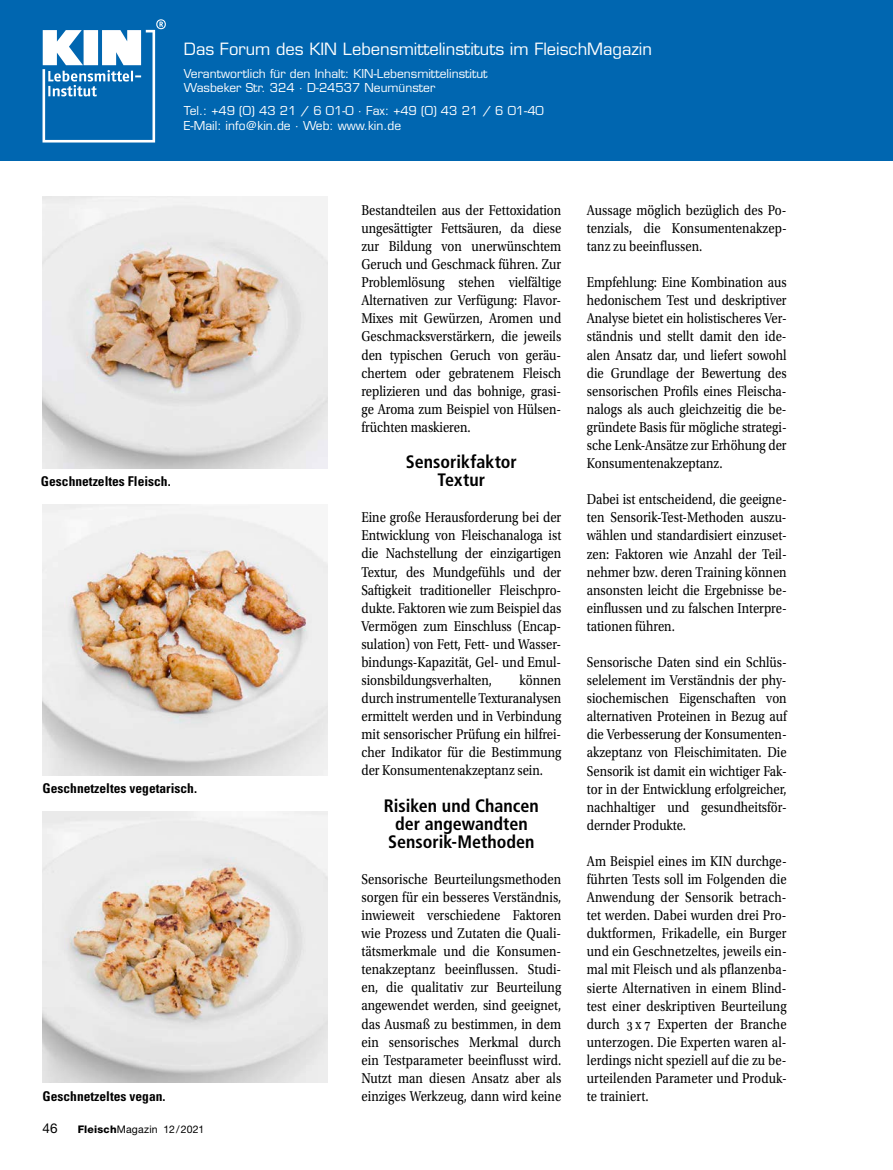
<style>
.page{position:relative;width:893px;height:1170px;background:#fff}
.page>*{position:absolute;margin:0;border:0;box-sizing:border-box;transform-origin:0 0}
.t1{font:700 condensed 18px/18px "Frutiger LT Std";color:#000;text-align:center}
.t2{font:16.5px "Eurostile LT Std";color:#fff}
.t3{font:15px/18px "Utopia Std";color:#000;text-align:justify;scale:.85 1}
.t4{font:700 condensed 13.5px "Univers LT Std";color:#000}
.t5{font:13.5px "Helvetica Neue LT Std";color:#000}
.t6{font:12px/14.4px "Eurostile LT Std";color:#fff}
.t7{font:10.5px "Helvetica Neue LT Std";letter-spacing:.015em;color:#000}
.s1{font-weight:800}
</style>
<div class="page">
<div style="left:0;top:0;width:893px;height:161px;background:#0066b0"></div>
<svg style="left:43px;top:19px;width:123px;height:123px"></svg>
<img style="left:43px;top:197px;width:284px;height:271px">
<img style="left:43px;top:504px;width:284px;height:271px">
<img style="left:43px;top:811px;width:284px;height:271px">
<p class="t2" style="left:184px;top:39px;width:470px">Das Forum des KIN Lebensmittelinstituts im FleischMagazin</p>
<p class="t6" style="left:184px;top:66px;width:305px">Verantwortlich für den Inhalt: KIN-Lebensmittelinstitut<br>Wasbeker Str. 324 · D-24537 Neumünster</p>
<p class="t6" style="left:184px;top:104px;width:361px">Tel.: +49 (0) 43 21 / 6 01-0 · Fax: +49 (0) 43 21 / 6 01-40<br>E-Mail: info@kin.de · Web: www.kin.de</p>
<p class="t4" style="left:41px;top:473px;width:131px">Geschnetzeltes Fleisch.</p>
<p class="t4" style="left:43px;top:780px;width:156px">Geschnetzeltes vegetarisch.</p>
<p class="t4" style="left:43px;top:1087px;width:124px">Geschnetzeltes vegan.</p>
<p class="t5" style="left:43px;top:1119px;width:14px">46</p>
<p class="t7" style="left:78px;top:1122px;width:128px"><span class="s1">Fleisch</span>Magazin 12/2021</p>
<p class="t3" style="left:361px;top:201px;width:237px">Bestandteilen aus der Fettoxidation ungesättigter Fettsäuren, da diese zur Bildung von unerwünschtem Geruch und Geschmack führen. Zur Problemlösung stehen vielfältige Alternativen zur Verfügung: Flavor-Mixes mit Gewürzen, Aromen und Geschmacksverstärkern, die jeweils den typischen Geruch von geräu&shy;chertem oder gebratenem Fleisch replizieren und das bohnige, grasi&shy;ge Aroma zum Beispiel von Hülsen&shy;früchten maskieren.</p>
<p class="t1" style="left:406px;top:453px;width:113px">Sensorikfaktor<br>Textur</p>
<p class="t3" style="left:361px;top:508px;width:237px">Eine große Herausforderung bei der Entwicklung von Fleischanaloga ist die Nachstellung der einzigartigen Textur, des Mundgefühls und der Saftigkeit traditioneller Fleischpro&shy;dukte. Faktoren wie zum Beispiel das Vermögen zum Einschluss (Encap&shy;sulation) von Fett, Fett- und Wasser&shy;bindungs-Kapazität, Gel- und Emul&shy;sionsbildungsverhalten,</p>
<p class="t3" style="left:361px;top:671px;width:237px;text-indent:158px">können durch instrumentelle Texturanalysen ermittelt werden und in Verbindung mit sensorischer Prüfung ein hilfrei&shy;cher Indikator für die Bestimmung der Konsumentenakzeptanz sein.</p>
<p class="t1" style="left:384px;top:796px;width:156px">Risiken und Chancen der angewandten<br>Sensorik-Methoden</p>
<p class="t3" style="left:361px;top:870px;width:237px">Sensorische Beurteilungsmethoden sorgen für ein besseres Verständnis, inwieweit verschiedene Faktoren wie Prozess und Zutaten die Quali&shy;tätsmerkmale und die Konsumen&shy;tenakzeptanz beeinflussen. Studi&shy;en, die qualitativ zur Beurteilung angewendet werden, sind geeignet, das Ausmaß zu bestimmen, in dem ein sensorisches Merkmal durch ein Testparameter beeinflusst wird.<br>Nutzt man diesen Ansatz aber als einziges Werkzeug, dann wird keine</p>
<p class="t3" style="left:587px;top:201px;width:237px">Aussage möglich bezüglich des Po&shy;tenzials, die Konsumentenakzep&shy;tanz zu beeinflussen.</p>
<p class="t3" style="left:587px;top:273px;width:237px">Empfehlung: Eine Kombination aus hedonischem Test und deskriptiver Analyse bietet ein holistischeres Ver&shy;ständnis und stellt damit den ide&shy;alen Ansatz dar, und liefert sowohl die Grundlage der Bewertung des sensorischen Profils eines Fleischa&shy;nalogs als auch gleichzeitig die be&shy;gründete Basis für mögliche strategi&shy;sche Lenk-Ansätze zur Erhöhung der Konsumentenakzeptanz.</p>
<p class="t3" style="left:587px;top:490px;width:237px">Dabei ist entscheidend, die geeigne&shy;ten Sensorik-Test-Methoden auszu&shy;wählen und standardisiert einzuset&shy;zen: Faktoren wie Anzahl der Teil&shy;nehmer bzw. deren Training können ansonsten leicht die Ergebnisse be&shy;einflussen und zu falschen Interpre&shy;tationen führen.</p>
<p class="t3" style="left:587px;top:653px;width:237px">Sensorische Daten sind ein Schlüs&shy;selelement im Verständnis der phy&shy;siochemischen Eigenschaften von alternativen Proteinen in Bezug auf die Verbesserung der Konsumenten&shy;akzeptanz von Fleischimitaten. Die Sensorik ist damit ein wichtiger Fak&shy;tor in der Entwicklung erfolgreicher, nachhaltiger und gesundheitsför&shy;dernder Produkte.</p>
<p class="t3" style="left:587px;top:852px;width:237px">Am Beispiel eines im KIN durchge&shy;führten Tests soll im Folgenden die Anwendung der Sensorik betrach&shy;tet werden. Dabei wurden drei Pro&shy;duktformen, Frikadelle, ein Burger und ein Geschnetzeltes, jeweils ein&shy;mal mit Fleisch und als pflanzenba&shy;sierte Alternativen in einem Blind&shy;test einer deskriptiven Beurteilung durch 3 x 7 Experten der Branche unterzogen. Die Experten waren al&shy;lerdings nicht speziell auf die zu be&shy;urteilenden Parameter und Produk&shy;te trainiert.</p>
</div>
